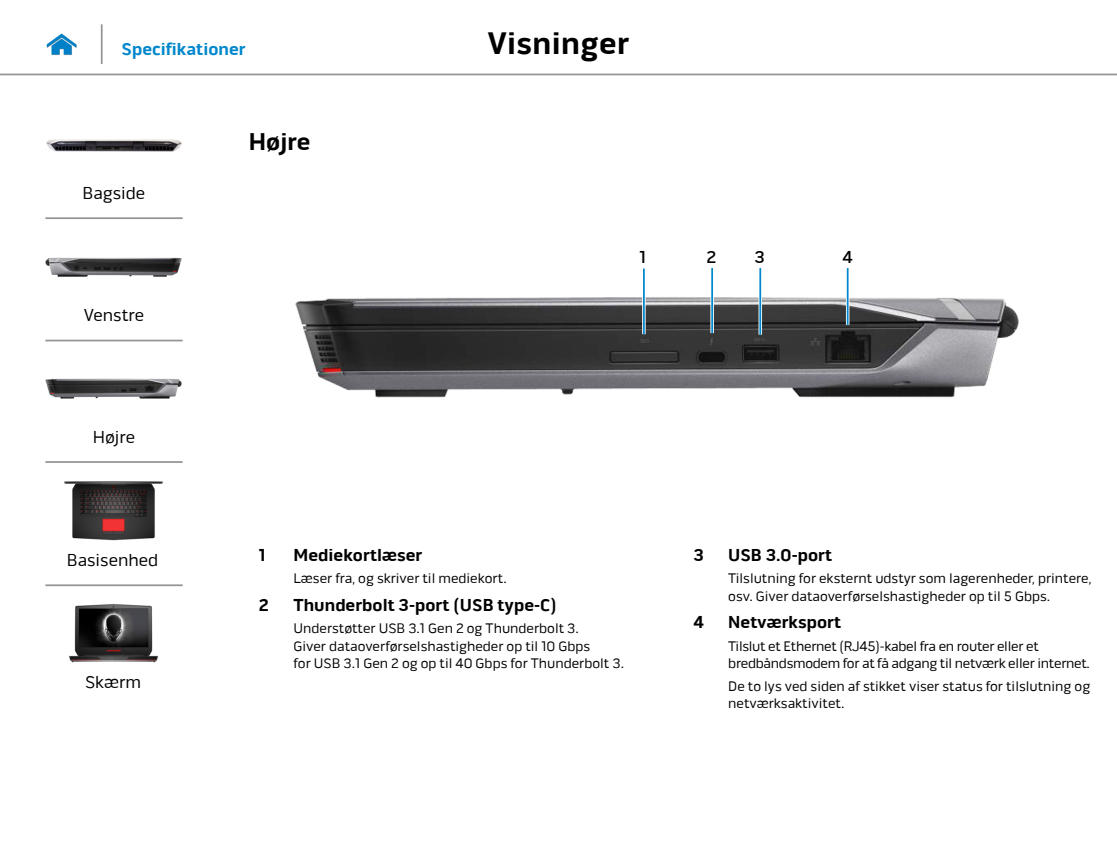
<style>
.page{position:relative;width:1117px;height:844px;background:#fff}
.page>*{position:absolute;margin:0;border:0;box-sizing:border-box;transform-origin:0 0}
.t1{font:700 31.5px "Pill Alt 600 mg";letter-spacing:.01em;color:#000}
.Head2{font:700 24.5px "Pill Alt 600 mg";color:#000}
.Callout_Head{font:700 17.5px "Pill Alt 600 mg";color:#000}
.t2{font:17.5px "Pill Alt 600 mg";color:#000}
.t3{font:700 17.5px "Pill Alt 600 mg";color:#0087cc}
.Callout-L{font:500 17.5px "Pill Alt 600 mg";color:#000}
.Callout_description{font:14px/17.5px "Pill Alt 600 mg";color:#000}
.Callout_description-2{font:14px/17.5px "Pill Alt 600 mg";letter-spacing:-.02em;color:#000}
</style>
<div class="page">
<hr style="left:0;top:74px;width:1116px;height:1px;background:#939598">
<img style="left:46px;top:33px;width:31px;height:23px">
<img style="left:295px;top:289px;width:724px;height:109px">
<hr style="left:710px;top:268px;width:3px;height:65px;background:#fff">
<hr style="left:711px;top:268px;width:1px;height:65px;background:#0087cc">
<hr style="left:642px;top:268px;width:3px;height:66px;background:#fff">
<hr style="left:643px;top:268px;width:1px;height:66px;background:#0087cc">
<svg style="left:845px;top:268px;width:4px;height:57px"></svg>
<hr style="left:846px;top:268px;width:2px;height:57px;background:#0087cc">
<hr style="left:758px;top:268px;width:3px;height:66px;background:#fff">
<hr style="left:759px;top:268px;width:2px;height:66px;background:#0087cc">
<hr style="left:101px;top:24px;width:2px;height:40px;background:#939598">
<img style="left:46px;top:139px;width:136px;height:13px">
<img style="left:45px;top:257px;width:137px;height:20px">
<img style="left:45px;top:378px;width:137px;height:21px">
<img style="left:64px;top:481px;width:99px;height:59px">
<img style="left:69px;top:604px;width:89px;height:58px">
<hr style="left:45px;top:217px;width:138px;height:2px;background:#939598">
<hr style="left:45px;top:339px;width:138px;height:2px;background:#939598">
<hr style="left:45px;top:461px;width:138px;height:2px;background:#939598">
<hr style="left:45px;top:584px;width:138px;height:2px;background:#939598">
<p class="t3" style="left:122px;top:38px;width:125px">Specifikationer</p>
<h1 class="t1" style="left:487px;top:25px;width:143px">Visninger</h1>
<p class="t2" style="left:83px;top:182px;width:64px">Bagside</p>
<p class="t2" style="left:84px;top:305px;width:62px">Venstre</p>
<p class="Head2" style="left:249px;top:127px;width:63px">Højre</p>
<p class="Callout-L" style="left:639px;top:247px;width:8px">1</p>
<p class="Callout-L" style="left:706px;top:247px;width:11px">2</p>
<p class="Callout-L" style="left:754px;top:247px;width:12px">3</p>
<p class="Callout-L" style="left:842px;top:247px;width:12px">4</p>
<p class="t2" style="left:93px;top:427px;width:44px">Højre</p>
<p class="t2" style="left:67px;top:549px;width:93px">Basisenhed</p>
<p class="t2" style="left:85px;top:672px;width:58px">Skærm</p>
<p class="Callout_Head" style="left:259px;top:544px;width:8px">1</p>
<p class="Callout_Head" style="left:293px;top:544px;width:130px">Mediekortlæser</p>
<p class="Callout_description" style="left:293px;top:569px;width:215px">Læser fra, og skriver til mediekort.</p>
<p class="Callout_Head" style="left:259px;top:594px;width:11px">2</p>
<p class="Callout_Head" style="left:293px;top:594px;width:265px">Thunderbolt 3-port (USB type-C)</p>
<p class="Callout_description" style="left:293px;top:619px;width:332px">Understøtter USB 3.1 Gen 2 og Thunderbolt 3.<br>Giver dataoverførselshastigheder op til 10 Gbps<br>for USB 3.1 Gen 2 og op til 40 Gbps for Thunderbolt 3.</p>
<p class="Callout_Head" style="left:693px;top:544px;width:12px">3</p>
<p class="Callout_Head" style="left:728px;top:544px;width:106px">USB 3.0-port</p>
<p class="Callout_description" style="left:728px;top:569px;width:365px">Tilslutning for eksternt udstyr som lagerenheder, printere, osv. Giver dataoverførselshastigheder op til 5 Gbps.</p>
<p class="Callout_Head" style="left:693px;top:612px;width:12px">4</p>
<p class="Callout_Head" style="left:728px;top:612px;width:115px">Netværksport</p>
<p class="Callout_description-2" style="left:728px;top:637px;width:363px">Tilslut et Ethernet (RJ45)-kabel fra en router eller et bredbåndsmodem for at få adgang til netværk eller internet.</p>
<p class="Callout_description" style="left:728px;top:677px;width:363px">De to lys ved siden af stikket viser status for tilslutning og netværksaktivitet.</p>
</div>
